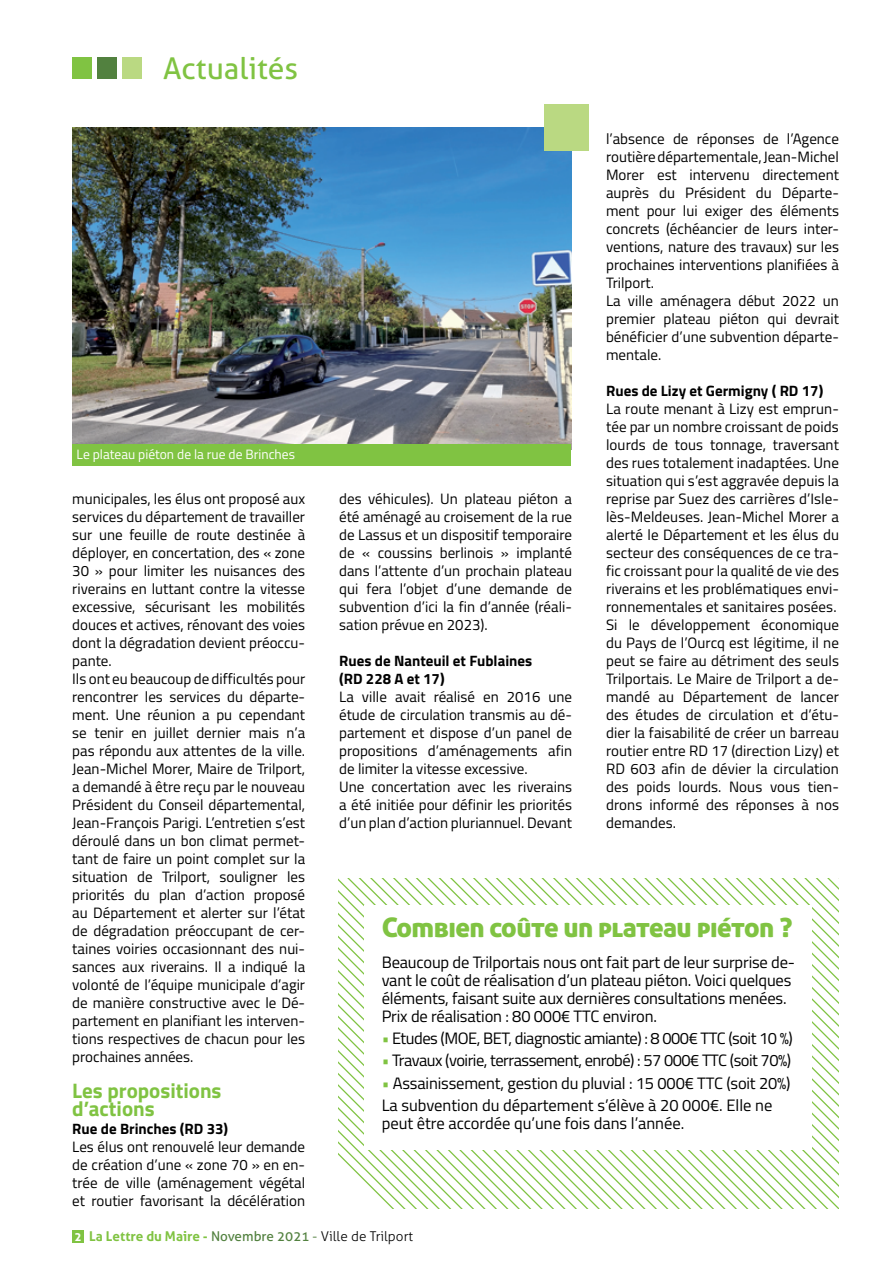
<style>
.page{position:relative;width:893px;height:1263px;background:#fff}
.page>*{position:absolute;margin:0;border:0;box-sizing:border-box;transform-origin:0 0}
.t1{font:30px "Aller";color:#80c342}
.t2{font:27px "Aller Display";letter-spacing:-.02em;color:#80c342}
.t3{font:700 21px/18px "Titillium";color:#80c342}
.t4{font:16.5px/18px "Titillium";letter-spacing:-.01em;color:#000}
.t5{font:16.5px "Titillium";letter-spacing:-.03em;color:#000}
.t6{font:15px/18px "Titillium";color:#000}
.t7{font:700 15px/18px "Titillium";color:#000}
.t8{font:700 13.5px "Aller";color:#80c342}
.t9{font:13.5px "Titillium";color:#fff}
.t10{font:700 12px "Aller";color:#fff}
.s1{color:#80c342}
.s2{font-weight:400;color:#52813f}
.s3{font-weight:300;color:#52813f}
.s4{font-weight:300;color:#000}
</style>
<div class="page">
<div style="left:123px;top:58px;width:19px;height:21px;background:#bad982"></div>
<div style="left:98px;top:58px;width:19px;height:21px;background:#52813f"></div>
<div style="left:72px;top:58px;width:19px;height:21px;background:#80c342"></div>
<img style="left:72px;top:128px;width:499px;height:317px">
<div style="left:545px;top:104px;width:44px;height:46px;background:#bad982"></div>
<div style="left:72px;top:1230px;width:12px;height:13px;background:#80c342"></div>
<svg style="left:340px;top:879px;width:11px;height:289px"></svg>
<svg style="left:351px;top:879px;width:11px;height:300px"></svg>
<svg style="left:635px;top:879px;width:203px;height:329px"></svg>
<div style="left:365px;top:906px;width:447px;height:244px;background:#fff"></div>
<div style="left:72px;top:445px;width:499px;height:21px;background:#80c342"></div>
<h1 class="t1" style="left:163px;top:50px;width:136px">Actualités</h1>
<p class="t9" style="left:77px;top:445px;width:220px">Le plateau piéton de la rue de Brinches</p>
<p class="t6" style="left:72px;top:489px;width:234px">municipales, les élus ont proposé aux services du département de travailler sur une feuille de route destinée à déployer, en concertation, des « zone 30 » pour limiter les nuisances des riverains en luttant contre la vitesse excessive, sécurisant les mobilités douces et actives, rénovant des voies dont la dégradation devient préoccu&shy;pante.<br>Ils ont eu beaucoup de difficultés pour rencontrer les services du départe&shy;ment. Une réunion a pu cependant se tenir en juillet dernier mais n’a pas répondu aux attentes de la ville.<br>Jean-Michel Morer, Maire de Trilport, a demandé à être reçu par le nouveau Président du Conseil départemental, Jean-François Parigi. L’entretien s’est déroulé dans un bon climat permet&shy;tant de faire un point complet sur la situation de Trilport, souligner les priorités du plan d’action proposé au Département et alerter sur l’état de dégradation préoccupant de cer&shy;taines voiries occasionnant des nui&shy;sances aux riverains. Il a indiqué la volonté de l’équipe municipale d’agir de manière constructive avec le Dé&shy;partement en planifiant les interven&shy;tions respectives de chacun pour les prochaines années.</p>
<h3 class="t3" style="left:72px;top:1081px;width:151px">Les propositions d’actions</h3>
<p class="t7" style="left:72px;top:1119px;width:157px">Rue de Brinches (RD 33)</p>
<p class="t6" style="left:72px;top:1137px;width:234px;text-align:justify">Les élus ont renouvelé leur demande de création d’une « zone 70 » en en&shy;trée de ville (aménagement végétal et routier favorisant la décélération</p>
<p class="t6" style="left:339px;top:489px;width:234px;text-align:justify">des véhicules). Un plateau piéton a été aménagé au croisement de la rue de Lassus et un dispositif temporaire de « coussins berlinois » implanté dans l’attente d’un prochain plateau qui fera l’objet d’une demande de subvention d’ici la fin d’année (réali&shy;sation prévue en 2023).</p>
<p class="t7" style="left:339px;top:651px;width:195px">Rues de Nanteuil et Fublaines (RD 228 A et 17)</p>
<p class="t6" style="left:339px;top:687px;width:234px">La ville avait réalisé en 2016 une étude de circulation transmis au dé&shy;partement et dispose d’un panel de propositions d’aménagements afin de limiter la vitesse excessive.<br>Une concertation avec les riverains a été initiée pour définir les priorités d’un plan d’action pluriannuel. Devant</p>
<p class="t6" style="left:606px;top:129px;width:234px">l’absence de réponses de l’Agence routière départementale, Jean-Michel<br>Morer est intervenu directement auprès du Président du Départe&shy;ment pour lui exiger des éléments concrets (échéancier de leurs inter&shy;ventions, nature des travaux) sur les prochaines interventions planifiées à<br>Trilport.<br>La ville aménagera début 2022 un premier plateau piéton qui devrait bénéficier d’une subvention départe&shy;mentale.</p>
<p class="t7" style="left:606px;top:381px;width:219px">Rues de Lizy et Germigny ( RD 17)</p>
<p class="t6" style="left:606px;top:399px;width:234px">La route menant à Lizy est emprun&shy;tée par un nombre croissant de poids lourds de tous tonnage, traversant des rues totalement inadaptées. Une situation qui s’est aggravée depuis la reprise par Suez des carrières d’Isle&shy;lès-Meldeuses. Jean-Michel Morer a alerté le Département et les élus du secteur des conséquences de ce tra&shy;fic croissant pour la qualité de vie des riverains et les problématiques envi&shy;ronnementales et sanitaires posées.<br>Si le développement économique du Pays de l’Ourcq est légitime, il ne peut se faire au détriment des seuls Trilportais. Le Maire de Trilport a de&shy;mandé au Département de lancer des études de circulation et d’étu&shy;dier la faisabilité de créer un barreau routier entre RD 17 (direction Lizy) et RD 603 afin de dévier la circulation des poids lourds. Nous vous tien&shy;drons informé des réponses à nos demandes.</p>
<h2 class="t2" style="left:382px;top:910px;width:412px">Combien coûte un plateau piéton ?</h2>
<p class="t4" style="left:382px;top:952px;width:415px">Beaucoup de Trilportais nous ont fait part de leur surprise de&shy;vant le coût de réalisation d’un plateau piéton. Voici quelques éléments, faisant suite aux dernières consultations menées.<br>Prix de réalisation : 80 000€ TTC environ.</p>
<p class="t5" style="left:382px;top:1026px;width:413px"><span class="s1">•</span> Etudes (MOE, BET, diagnostic amiante) : 8 000€ TTC (soit 10 %)</p>
<p class="t5" style="left:382px;top:1048px;width:411px"><span class="s1">•</span> Travaux (voirie, terrassement, enrobé) : 57 000€ TTC (soit 70%)</p>
<p class="t4" style="left:382px;top:1071px;width:410px;line-height:22.2px"><span class="s1">•</span> Assainissement, gestion du pluvial : 15 000€ TTC (soit 20%)<br>La subvention du département s’élève à 20 000€. Elle ne</p>
<p class="t4" style="left:382px;top:1113px;width:304px">peut être accordée qu’une fois dans l’année.</p>
<p class="t10" style="left:74px;top:1229px;width:9px">2</p>
<p class="t8" style="left:89px;top:1228px;width:325px">La Lettre du Maire - <span class="s2">Novembre 2021</span> <span class="s3">-</span> <span class="s4">Ville de Trilport</span></p>
</div>
